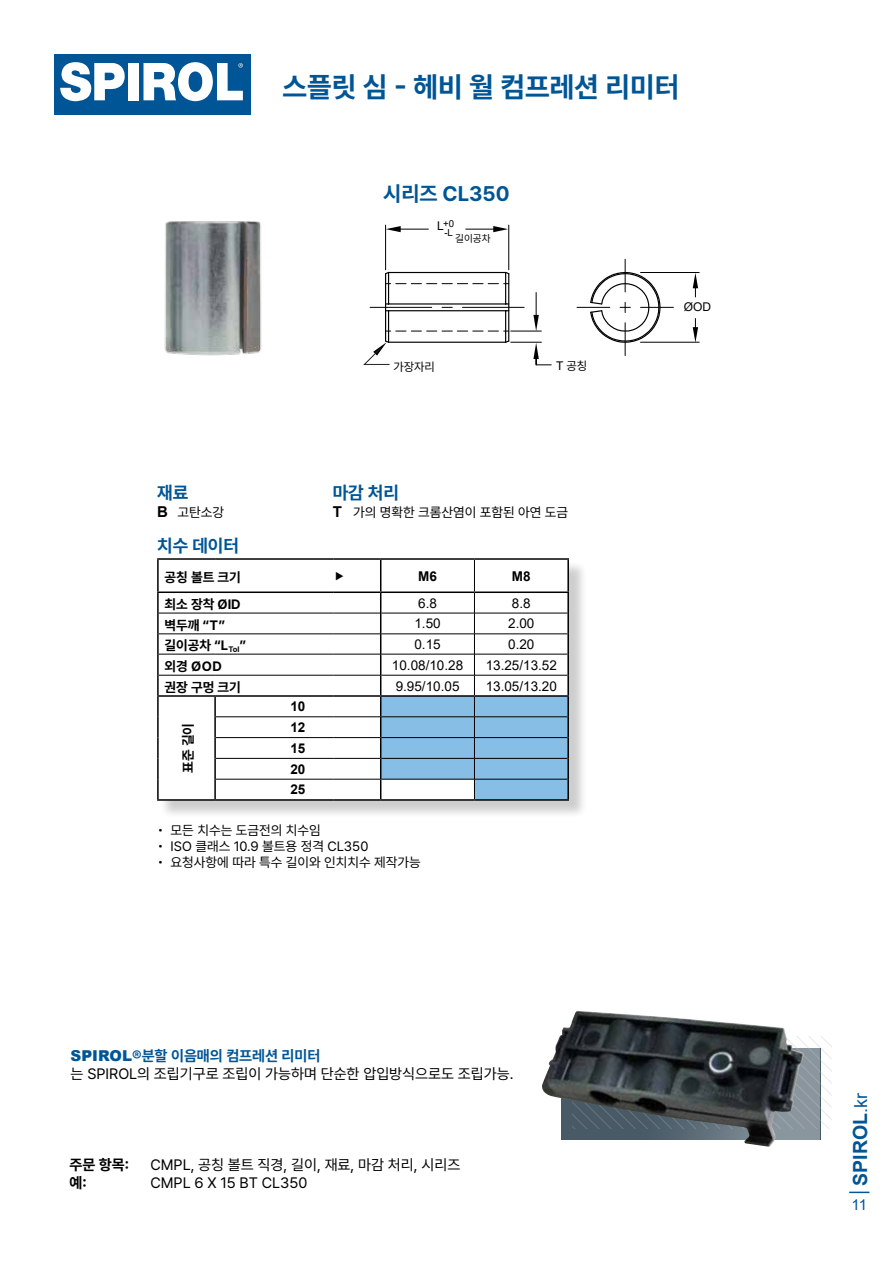
<style>
.page{position:relative;width:893px;height:1263px;background:#fff}
.page>*{position:absolute;margin:0;border:0;box-sizing:border-box;transform-origin:0 0}
.t1{font:700 28.5px "Pretendard";color:#005596}
.t2{font:700 21px "Pretendard";color:#005596}
.t3{font:700 19.5px "Arial";color:#005596}
.t4{font:700 18px "Pretendard";color:#005596}
.t5{font:15px/18px "Pretendard";color:#000}
.t6{font:700 15px "Pretendard";color:#000}
.t7{font:15px "Arial";color:#005596}
.t8{font:13.5px "Pretendard";color:#000}
.t9{font:13.5px "Arial";color:#000}
.t10{font:700 13.5px "Pretendard";color:#000}
.t11{font:700 13.5px/20.9px "Arial";color:#000;text-align:justify}
.t12{font:12px "Pretendard";color:#000}
.t13{font:12px "Arial";color:#000}
.t14{font:10.2px "Pretendard";color:#000}
.t15{font:9.6px/9px "Arial";color:#000;text-align:right}
.s1{font-size:12px}
.s2{font-family:"Arial"}
.s3{font-family:"Arial";font-weight:700;font-size:15px}
.s4{font-family:"Arial";font-weight:900;color:#005596}
.s5{font-weight:700;color:#005596}
.s6{font-weight:400;font-size:18px}
</style>
<div class="page">
<hr style="left:849px;top:1191px;width:20px;height:2px;background:#005596">
<svg style="left:804px;top:1036px;width:27px;height:92px"></svg>
<div style="left:561px;top:1048px;width:259px;height:92px;background:linear-gradient(to bottom,#8d98a0,#8b979e)"></div>
<div style="left:54px;top:54px;width:196px;height:60px;background:#005596"></div>
<div style="left:128px;top:63px;width:10px;height:37px;background:#fff"></div>
<svg style="left:60px;top:62px;width:65px;height:39px"></svg>
<svg style="left:143px;top:62px;width:100px;height:40px"></svg>
<img style="left:164px;top:221px;width:98px;height:135px">
<hr style="left:462px;top:307px;width:62px;height:1px;background:#000">
<hr style="left:625px;top:259px;width:1px;height:33px;background:#000">
<hr style="left:625px;top:323px;width:1px;height:33px;background:#000">
<hr style="left:577px;top:307px;width:33px;height:1px;background:#000">
<hr style="left:640px;top:307px;width:33px;height:1px;background:#000">
<hr style="left:385px;top:225px;width:1px;height:45px;background:#000">
<hr style="left:508px;top:225px;width:1px;height:45px;background:#000">
<hr style="left:640px;top:272px;width:59px;height:1px;background:#000">
<hr style="left:640px;top:342px;width:59px;height:1px;background:#000">
<hr style="left:511px;top:331px;width:30px;height:1px;background:#000">
<hr style="left:511px;top:342px;width:30px;height:1px;background:#000">
<svg style="left:589px;top:271px;width:72px;height:72px"></svg>
<svg style="left:533px;top:315px;width:6px;height:16px"></svg>
<svg style="left:493px;top:226px;width:15px;height:6px"></svg>
<hr style="left:465px;top:229px;width:36px;height:1px;background:#000">
<svg style="left:386px;top:226px;width:15px;height:6px"></svg>
<hr style="left:393px;top:229px;width:36px;height:1px;background:#000">
<hr style="left:536px;top:292px;width:1px;height:32px;background:#000">
<svg style="left:533px;top:343px;width:18px;height:22px"></svg>
<svg style="left:693px;top:273px;width:5px;height:24px"></svg>
<svg style="left:693px;top:318px;width:5px;height:25px"></svg>
<svg style="left:363px;top:271px;width:147px;height:94px"></svg>
<img style="left:542px;top:1011px;width:262px;height:136px">
<div style="left:159px;top:560px;width:429px;height:259px;background:#000;opacity:.2"></div>
<svg style="left:159px;top:560px;width:408px;height:239px"></svg>
<hr style="left:159px;top:613px;width:56px;height:1px;background:#000">
<hr style="left:215px;top:613px;width:118px;height:1px;background:#000">
<hr style="left:333px;top:613px;width:47px;height:1px;background:#000">
<hr style="left:159px;top:634px;width:56px;height:1px;background:#000">
<hr style="left:215px;top:634px;width:118px;height:1px;background:#000">
<hr style="left:333px;top:634px;width:47px;height:1px;background:#000">
<hr style="left:159px;top:654px;width:56px;height:1px;background:#000">
<hr style="left:215px;top:654px;width:118px;height:1px;background:#000">
<hr style="left:333px;top:654px;width:47px;height:1px;background:#000">
<hr style="left:159px;top:675px;width:56px;height:1px;background:#000">
<hr style="left:215px;top:675px;width:118px;height:1px;background:#000">
<hr style="left:333px;top:675px;width:47px;height:1px;background:#000">
<hr style="left:216px;top:716px;width:117px;height:1px;background:#000">
<hr style="left:333px;top:716px;width:47px;height:1px;background:#000">
<hr style="left:216px;top:737px;width:117px;height:1px;background:#000">
<hr style="left:333px;top:737px;width:47px;height:1px;background:#000">
<hr style="left:216px;top:758px;width:117px;height:1px;background:#000">
<hr style="left:333px;top:758px;width:47px;height:1px;background:#000">
<hr style="left:216px;top:779px;width:117px;height:1px;background:#000">
<hr style="left:333px;top:779px;width:47px;height:1px;background:#000">
<hr style="left:474px;top:560px;width:1px;height:31px;background:#000">
<hr style="left:157px;top:591px;width:58px;height:2px;background:#000">
<hr style="left:215px;top:591px;width:118px;height:2px;background:#000">
<hr style="left:333px;top:591px;width:48px;height:2px;background:#000">
<hr style="left:381px;top:591px;width:93px;height:2px;background:#000">
<hr style="left:474px;top:591px;width:95px;height:2px;background:#000">
<hr style="left:157px;top:695px;width:58px;height:2px;background:#000">
<hr style="left:215px;top:695px;width:118px;height:2px;background:#000">
<hr style="left:333px;top:695px;width:48px;height:2px;background:#000">
<hr style="left:157px;top:558px;width:58px;height:2px;background:#000">
<hr style="left:157px;top:560px;width:2px;height:31px;background:#000">
<hr style="left:215px;top:558px;width:118px;height:2px;background:#000">
<hr style="left:333px;top:558px;width:48px;height:2px;background:#000">
<hr style="left:381px;top:558px;width:93px;height:2px;background:#000">
<hr style="left:157px;top:593px;width:2px;height:20px;background:#000">
<hr style="left:157px;top:613px;width:2px;height:21px;background:#000">
<hr style="left:157px;top:634px;width:2px;height:20px;background:#000">
<hr style="left:157px;top:654px;width:2px;height:21px;background:#000">
<hr style="left:157px;top:675px;width:2px;height:20px;background:#000">
<hr style="left:157px;top:697px;width:2px;height:20px;background:#000">
<hr style="left:157px;top:717px;width:2px;height:20px;background:#000">
<hr style="left:157px;top:737px;width:2px;height:21px;background:#000">
<hr style="left:157px;top:758px;width:2px;height:21px;background:#000">
<hr style="left:157px;top:779px;width:2px;height:20px;background:#000">
<hr style="left:157px;top:799px;width:58px;height:2px;background:#000">
<hr style="left:215px;top:799px;width:118px;height:2px;background:#000">
<hr style="left:333px;top:799px;width:48px;height:2px;background:#000">
<hr style="left:381px;top:799px;width:93px;height:2px;background:#000">
<hr style="left:474px;top:558px;width:95px;height:2px;background:#000">
<hr style="left:567px;top:560px;width:2px;height:31px;background:#000">
<hr style="left:567px;top:593px;width:2px;height:20px;background:#000">
<hr style="left:567px;top:613px;width:2px;height:21px;background:#000">
<hr style="left:567px;top:634px;width:2px;height:20px;background:#000">
<hr style="left:567px;top:654px;width:2px;height:21px;background:#000">
<hr style="left:567px;top:675px;width:2px;height:20px;background:#000">
<hr style="left:567px;top:697px;width:2px;height:20px;background:#000">
<hr style="left:567px;top:717px;width:2px;height:20px;background:#000">
<hr style="left:567px;top:737px;width:2px;height:21px;background:#000">
<hr style="left:567px;top:758px;width:2px;height:21px;background:#000">
<hr style="left:567px;top:779px;width:2px;height:20px;background:#000">
<hr style="left:474px;top:799px;width:95px;height:2px;background:#000">
<hr style="left:380px;top:560px;width:1px;height:31px;background:#000">
<svg style="left:380px;top:593px;width:188px;height:207px"></svg>
<hr style="left:381px;top:695px;width:93px;height:2px;background:#000">
<hr style="left:474px;top:695px;width:95px;height:2px;background:#000">
<hr style="left:214px;top:697px;width:2px;height:20px;background:#000">
<hr style="left:214px;top:717px;width:2px;height:20px;background:#000">
<hr style="left:214px;top:737px;width:2px;height:21px;background:#000">
<hr style="left:214px;top:758px;width:2px;height:21px;background:#000">
<hr style="left:214px;top:779px;width:2px;height:20px;background:#000">
<svg style="left:336px;top:572px;width:7px;height:8px"></svg>
<h1 class="t1" style="left:282px;top:66px;width:398px">스플릿 심 - 헤비 월 컴프레션 리미터</h1>
<h2 class="t2" style="left:383px;top:178px;width:128px">시리즈 CL350</h2>
<p class="t15" style="left:437px;top:219px;width:18px"><span class="s1">L</span>+0 -L</p>
<p class="t14" style="left:455px;top:231px;width:37px">길이공차</p>
<p class="t12" style="left:393px;top:358px;width:43px">가장자리</p>
<p class="t12" style="left:556px;top:358px;width:33px"><span class="s2">T</span> 공칭</p>
<p class="t4" style="left:157px;top:480px;width:33px">재료</p>
<p class="t4" style="left:333px;top:480px;width:68px">마감 처리</p>
<p class="t8" style="left:157px;top:503px;width:68px"><span class="s3">B</span> 고탄소강</p>
<p class="t8" style="left:333px;top:503px;width:237px"><span class="s3">T</span> 가의 명확한 크롬산염이 포함된 아연 도금</p>
<p class="t4" style="left:157px;top:532px;width:83px">치수 데이터</p>
<p class="t10" style="left:165px;top:567px;width:78px">공칭 볼트 크기</p>
<p class="t11" style="left:418px;top:565px;width:20px">M6</p>
<p class="t11" style="left:512px;top:565px;width:20px">M8</p>
<p class="t10" style="left:165px;top:594px;width:78px">최소 장착 ØID</p>
<p class="t9" style="left:418px;top:593px;width:20px">6.8</p>
<p class="t9" style="left:512px;top:593px;width:20px">8.8</p>
<p class="t10" style="left:165px;top:615px;width:62px">벽두깨 “T”</p>
<p class="t9" style="left:414px;top:614px;width:28px">1.50</p>
<p class="t9" style="left:508px;top:614px;width:28px">2.00</p>
<p class="t10" style="left:165px;top:636px;width:83px">길이공차 “L<sub>Tol</sub>”</p>
<p class="t9" style="left:414px;top:635px;width:28px">0.15</p>
<p class="t9" style="left:508px;top:635px;width:28px">0.20</p>
<p class="t10" style="left:165px;top:656px;width:59px">외경 ØOD</p>
<p class="t9" style="left:392px;top:655px;width:73px">10.08/10.28</p>
<p class="t9" style="left:486px;top:655px;width:73px">13.25/13.52</p>
<p class="t10" style="left:165px;top:677px;width:78px">권장 구멍 크기</p>
<p class="t9" style="left:396px;top:676px;width:65px">9.95/10.05</p>
<p class="t9" style="left:486px;top:676px;width:73px">13.05/13.20</p>
<p class="t10" style="left:178px;top:773px;width:51px;rotate:-90deg">표준 길이</p>
<p class="t11" style="left:290px;top:696px;width:17px">10<br>12<br>15<br>20<br>25</p>
<p class="t8" style="left:157px;top:820px;width:165px">• 모든 치수는 도금전의 치수임</p>
<p class="t8" style="left:157px;top:836px;width:213px">• ISO 클래스 10.9 볼트용 정격 CL350</p>
<p class="t8" style="left:157px;top:853px;width:265px">• 요청사항에 따라 특수 길이와 인치치수 제작가능</p>
<p class="t5" style="left:71px;top:1046px;width:444px"><span class="s4">SPIROL</span><span class="s5">®분할 이음매의 컴프레션 리미터<br></span>는 SPIROL의 조립기구로 조립이 가능하며 단순한 압입방식으로도 조립가능.</p>
<p class="t6" style="left:69px;top:1153px;width:61px">주문 항목:</p>
<p class="t5" style="left:150px;top:1155px;width:311px">CMPL, 공칭 볼트 직경, 길이, 재료, 마감 처리, 시리즈</p>
<p class="t6" style="left:69px;top:1171px;width:19px">예:</p>
<p class="t5" style="left:150px;top:1173px;width:158px">CMPL 6 X 15 BT CL350</p>
<p class="t13" style="left:684px;top:299px;width:29px">ØOD</p>
<h3 class="t3" style="left:847px;top:1185px;width:94px;rotate:-90deg">SPIROL<span class="s6">.kr</span></h3>
<p class="t7" style="left:851px;top:1194px;width:17px">11</p>
</div>
